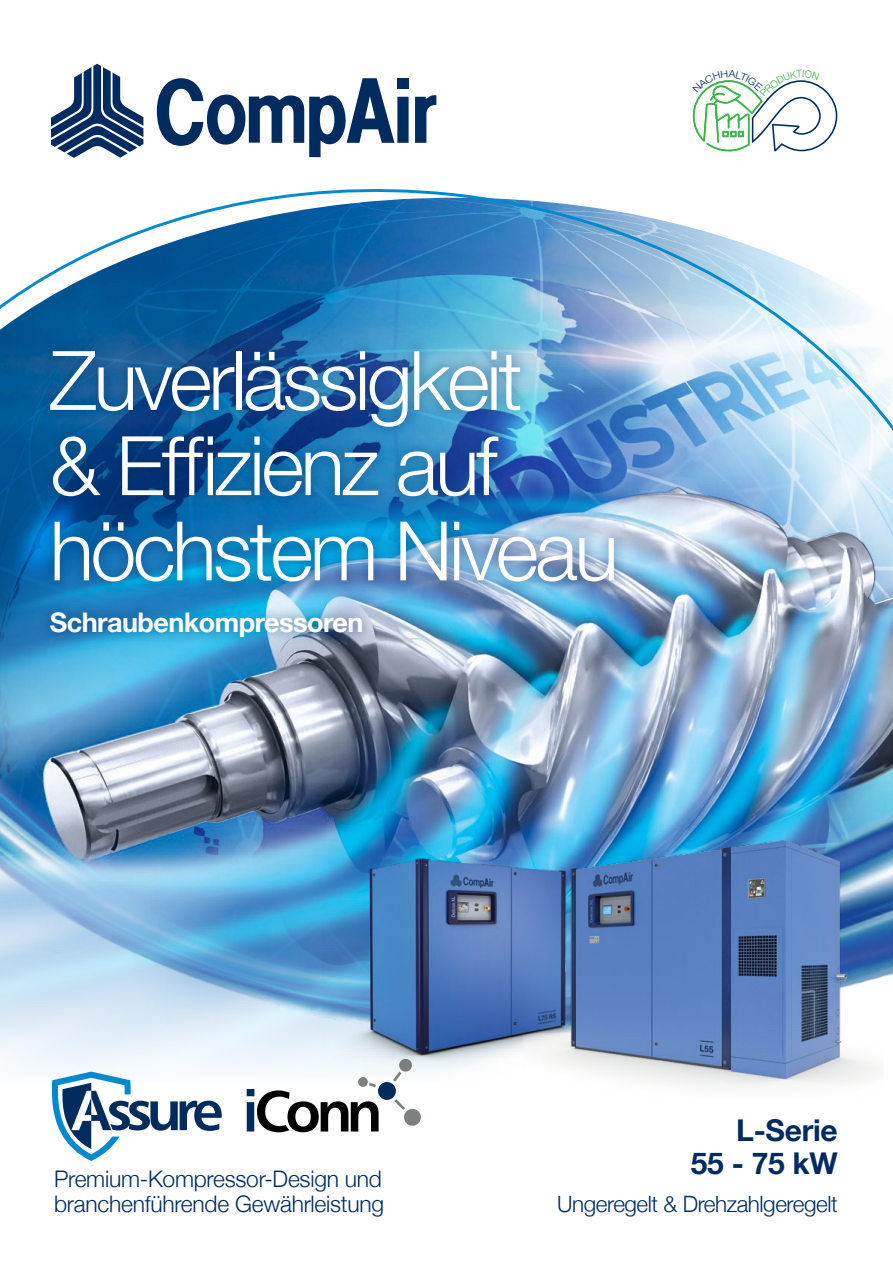
<style>
.page{position:relative;width:893px;height:1263px;background:#fff}
.page>*{position:absolute;margin:0;border:0;box-sizing:border-box;transform-origin:0 0}
.t1{font:300 82.2px/85.2px "Helvetica Neue";letter-spacing:-.04em;color:#fff}
.t2{font:700 30px/33px "Helvetica Neue";letter-spacing:-.01em;color:#002b5f;text-align:right}
.t3{font:700 27px "Helvetica Neue";letter-spacing:-.02em;color:#fff}
.t4{font:300 22.8px/25.5px "Helvetica Neue";letter-spacing:-.01em;color:#002b5f}
.t5{font:300 22.5px "Helvetica Neue";letter-spacing:-.02em;color:#002b5f}
</style>
<div class="page">
<svg style="left:0;top:131px;width:893px;height:267px"></svg>
<img style="left:0;top:398px;width:893px;height:685px">
<div style="left:397px;top:79px;width:12px;height:10px;background:#002b5f"></div>
<svg style="left:415px;top:95px;width:21px;height:48px"></svg>
<div style="left:397px;top:97px;width:12px;height:46px;background:#002b5f"></div>
<svg style="left:157px;top:78px;width:237px;height:79px"></svg>
<svg style="left:51px;top:64px;width:92px;height:94px"></svg>
<svg style="left:51px;top:1071px;width:171px;height:90px"></svg>
<div style="left:358px;top:1077px;width:10px;height:10px;background:#7c8180;border-radius:50%"></div>
<svg style="left:394px;top:1099px;width:11px;height:11px"></svg>
<svg style="left:247px;top:1083px;width:132px;height:49px"></svg>
<div style="left:404px;top:1109px;width:17px;height:17px;background:#7c8180;border-radius:50%"></div>
<svg style="left:393px;top:1072px;width:19px;height:10px"></svg>
<div style="left:378px;top:1082px;width:18px;height:18px;background:#002b5f;border-radius:50%"></div>
<img style="left:321px;top:845px;width:202px;height:227px">
<img style="left:523px;top:834px;width:361px;height:254px">
<div style="left:36px;top:337px;width:593px;height:313px;background:#002b5f;opacity:.3"></div>
<svg style="left:692px;top:80px;width:146px;height:71px"></svg>
<h1 class="t1" style="left:50px;top:332px;width:570px">Zuverlässigkeit<br>&amp; Effizienz auf höchstem Niveau</h1>
<p class="t3" style="left:50px;top:601px;width:315px">Schraubenkompressoren</p>
<p class="t4" style="left:54px;top:1164px;width:332px">Premium-Kompressor-Design und branchenführende Gewährleistung</p>
<h2 class="t2" style="left:691px;top:1114px;width:148px">L-Serie<br>55 - 75 kW</h2>
<p class="t5" style="left:557px;top:1186px;width:282px">Ungeregelt &amp; Drehzahlgeregelt</p>
</div>
